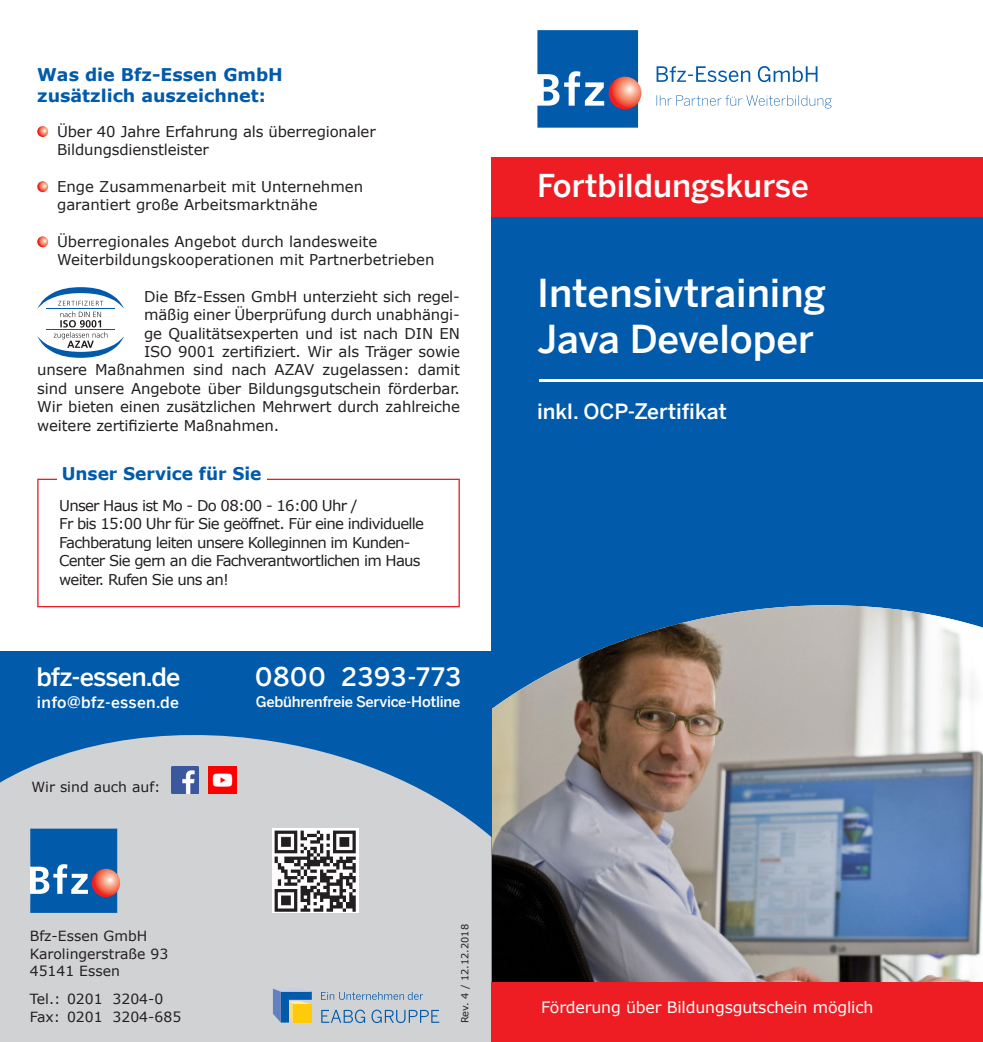
<style>
.page{position:relative;width:983px;height:1042px;background:#fff}
.page>*{position:absolute;margin:0;border:0;box-sizing:border-box;transform-origin:0 0}
.Headline{font:500 38.5px/46.2px "Benton Sans";color:#fff}
.Headline-2{font:500 31.5px "Benton Sans";color:#fff}
.t1{font:500 25.38px "Benton Sans";letter-spacing:-.04em;color:#fff}
.t2{font:500 25.38px "Benton Sans";letter-spacing:.04em;color:#fff}
.Headline-3{font:500 21px "Benton Sans";color:#fff}
.Head_Bodytype{font:700 17.5px/21px "Verdana";color:#015aaa}
.text{font:700 17.5px "Verdana";color:#015aaa}
.t3{font:15.75px "Verdana";letter-spacing:-.01em;color:#fff}
.t4{font:500 15.75px "Benton Sans";letter-spacing:.01em;color:#fff}
.Bodytype{font:14.88px "Verdana";letter-spacing:-.01em;color:#231f20}
.Bodytype_Aufzählung{font:14.88px/18.4px "Verdana";color:#231f20}
.Bodytype-2{font:14.88px/18.4px "Verdana";letter-spacing:-.05em;color:#231f20}
.Bodytype-3{font:500 14.7px "Benton Sans";letter-spacing:-.02em;color:#fff}
.Bodytype-4{font:14px/17.5px "Verdana";color:#231f20}
.Bodytype-5{font:9.8px "Verdana";color:#231f20}
</style>
<div class="page">
<div style="left:491px;top:205px;width:491px;height:837px;background:#015aaa"></div>
<img style="left:433px;top:605px;width:549px;height:377px">
<div style="left:0;top:651px;width:491px;height:391px;background:#015aaa"></div>
<svg style="left:0;top:735px;width:491px;height:307px;background:#bdc6d0"></svg>
<svg style="left:30px;top:828px;width:87px;height:85px"></svg>
<svg style="left:92px;top:869px;width:28px;height:28px"></svg>
<svg style="left:273px;top:988px;width:39px;height:34px"></svg>
<div style="left:293px;top:1004px;width:19px;height:18px;background:#feca0a"></div>
<svg style="left:321px;top:992px;width:102px;height:8px"></svg>
<svg style="left:321px;top:1009px;width:118px;height:14px;background:#9eb4c9"></svg>
<img style="left:272px;top:828px;width:86px;height:85px">
<img style="left:209px;top:766px;width:27px;height:28px">
<img style="left:171px;top:766px;width:27px;height:28px">
<div style="left:37px;top:479px;width:422px;height:128px;background:#fff;border:1px solid #ee1d23"></div>
<div style="left:58px;top:470px;width:209px;height:16px;background:#fff"></div>
<svg style="left:37px;top:126px;width:11px;height:11px"></svg>
<svg style="left:37px;top:236px;width:11px;height:11px"></svg>
<svg style="left:37px;top:181px;width:11px;height:11px"></svg>
<svg style="left:37px;top:287px;width:87px;height:71px"></svg>
<div style="left:491px;top:982px;width:491px;height:60px;background:#ee1d23"></div>
<div style="left:491px;top:157px;width:491px;height:60px;background:#ee1d23"></div>
<hr style="left:539px;top:379px;width:443px;height:3px;background:#fff">
<svg style="left:537px;top:30px;width:101px;height:98px;background:#206eb4"></svg>
<svg style="left:608px;top:77px;width:33px;height:32px"></svg>
<svg style="left:656px;top:95px;width:175px;height:13px"></svg>
<svg style="left:656px;top:66px;width:161px;height:16px"></svg>
<p class="Head_Bodytype" style="left:37px;top:64px;width:247px">Was die Bfz-Essen GmbH zusätzlich auszeichnet:</p>
<p class="Bodytype_Aufzählung" style="left:57px;top:122px;width:320px">Über 40 Jahre Erfahrung als überregionaler<br>Bildungsdienstleister</p>
<p class="Bodytype_Aufzählung" style="left:57px;top:177px;width:307px">Enge Zusammenarbeit mit Unternehmen garantiert große Arbeitsmarktnähe</p>
<p class="Bodytype_Aufzählung" style="left:57px;top:232px;width:379px">Überregionales Angebot durch landesweite<br>Weiterbildungskooperationen mit Partnerbetrieben</p>
<p class="Bodytype" style="left:144px;top:286px;width:317px">Die Bfz-Essen GmbH unterzieht sich regel-</p>
<p class="Bodytype" style="left:144px;top:305px;width:317px">mäßig einer Überprüfung durch unabhängi-</p>
<p class="Bodytype" style="left:144px;top:323px;width:317px">ge Qualitätsexperten und ist nach DIN EN</p>
<p class="Bodytype" style="left:144px;top:341px;width:317px">ISO 9001 zertifiziert. Wir als Träger sowie</p>
<p class="Bodytype" style="left:37px;top:360px;width:424px">unsere Maßnahmen sind nach AZAV zugelassen: damit</p>
<p class="Bodytype" style="left:37px;top:378px;width:424px">sind unsere Angebote über Bildungsgutschein förderbar.</p>
<p class="Bodytype" style="left:37px;top:396px;width:424px">Wir bieten einen zusätzlichen Mehrwert durch zahlreiche</p>
<p class="Bodytype" style="left:37px;top:415px;width:243px">weitere zertifizierte Maßnahmen.</p>
<p class="text" style="left:62px;top:461px;width:201px">Unser Service für Sie</p>
<p class="Bodytype-2" style="left:59px;top:496px;width:366px">Unser Haus ist Mo - Do 08:00 - 16:00 Uhr /<br>Fr bis 15:00 Uhr für Sie geöffnet. Für eine individuelle Fachberatung leiten unsere Kolleginnen im Kunden-Center Sie gern an die Fachverantwortlichen im Haus weiter. Rufen Sie uns an!</p>
<p class="t1" style="left:36px;top:658px;width:145px">bfz-essen.de</p>
<p class="t2" style="left:255px;top:658px;width:207px">0800 2393-773</p>
<p class="t4" style="left:37px;top:690px;width:144px">info@bfz-essen.de</p>
<p class="Bodytype-3" style="left:256px;top:691px;width:206px">Gebührenfreie Service-Hotline</p>
<p class="Bodytype-4" style="left:31px;top:777px;width:131px">Wir sind auch auf:</p>
<p class="Bodytype-4" style="left:30px;top:927px;width:140px">Bfz-Essen GmbH<br>Karolingerstraße 93<br>45141 Essen</p>
<p class="Bodytype-4" style="left:30px;top:990px;width:32px">Tel.:<br>Fax:</p>
<p class="Bodytype-4" style="left:67px;top:990px;width:116px">0201 3204-0<br>0201 3204-685</p>
<p class="Bodytype-5" style="left:458px;top:1023px;width:100px;rotate:-90deg">Rev. 4 / 12.12.2018</p>
<p class="Headline-2" style="left:537px;top:162px;width:273px">Fortbildungskurse</p>
<p class="Headline" style="left:537px;top:268px;width:290px">Intensivtraining<br>Java Developer</p>
<p class="Headline-3" style="left:537px;top:396px;width:191px">inkl. OCP-Zertifikat</p>
<p class="t3" style="left:541px;top:996px;width:334px">Förderung über Bildungsgutschein möglich</p>
</div>
